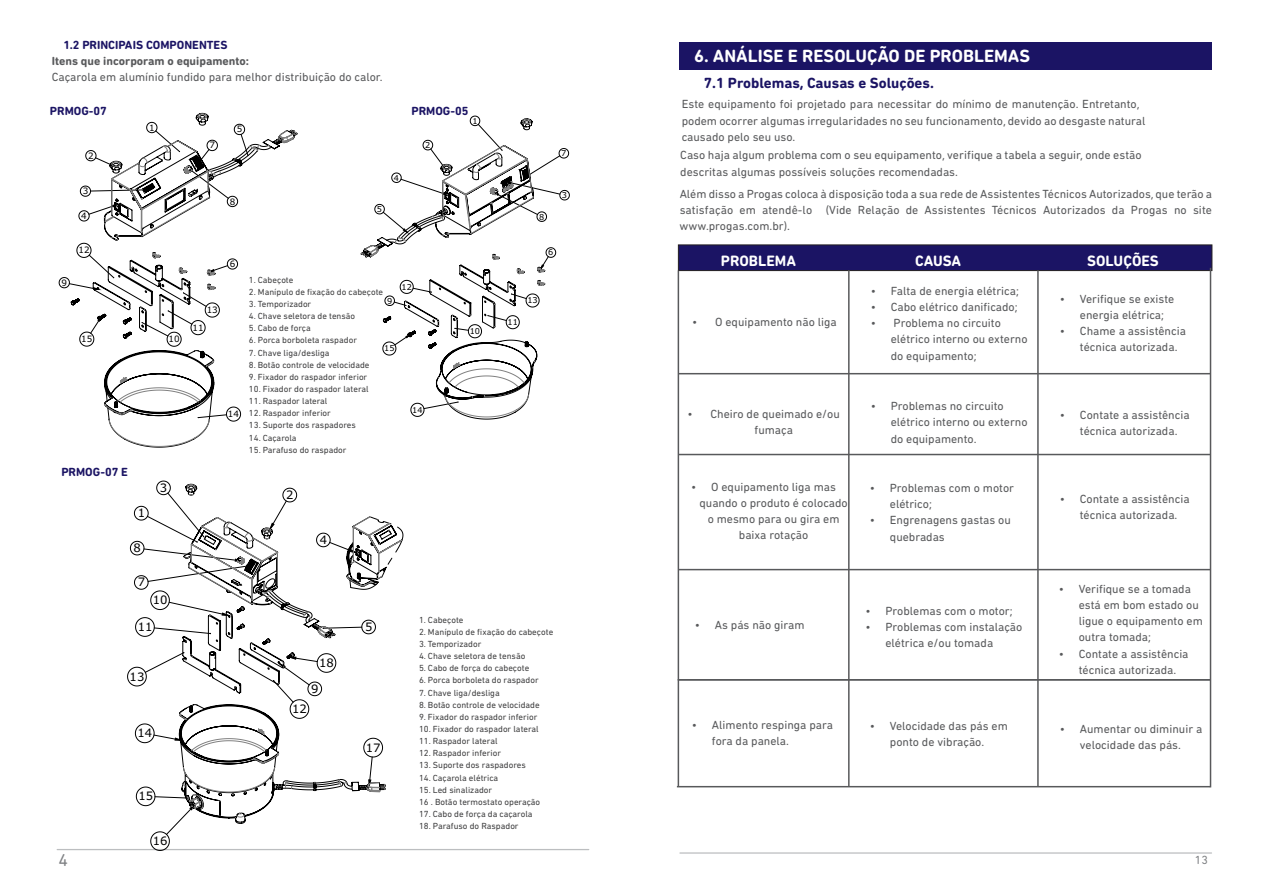
<style>
.page{position:relative;width:1263px;height:893px;background:#fff}
.page>*{position:absolute;margin:0;border:0;box-sizing:border-box;transform-origin:0 0}
.t1{font:700 18px "DIN Next Rounded LT Pro";color:#fff}
.t2{font:17.55px "DIN Next Rounded LT Pro";color:#808285}
.t3{font:700 15.3px "DIN Next Rounded LT Pro";color:#fff}
.t4{font:700 15px "DIN Next Rounded LT Pro";color:#1b1464}
.t5{font:12px/16.2px "DIN Next Rounded LT Pro";color:#58595b}
.t6{font:700 12px "DIN Next Rounded LT Pro";color:#1b1464}
.t7{font:700 12px "DIN Next Rounded LT Pro";color:#58595b}
.t8{font:12px "DIN Next Rounded LT Pro";color:#808285}
.t9{font:11.55px "Verdana";color:#000}
.t10{font:9px/12.1px "DIN Next Rounded LT Pro";color:#404041}
.t11{font:8.85px "Verdana";color:#000}
.t12{font:8.1px "Verdana";color:#000}
</style>
<div class="page">
<svg style="left:677px;top:244px;width:536px;height:27px;background:#1f1861"></svg>
<hr style="left:678px;top:271px;width:1px;height:516px;background:#58595b">
<hr style="left:848px;top:270px;width:1px;height:517px;background:#58595b">
<hr style="left:1037px;top:270px;width:2px;height:517px;background:#58595b">
<hr style="left:1210px;top:268px;width:1px;height:519px;background:#58595b">
<hr style="left:678px;top:373px;width:532px;height:1px;background:#58595b">
<hr style="left:678px;top:454px;width:532px;height:1px;background:#58595b">
<hr style="left:678px;top:569px;width:532px;height:1px;background:#58595b">
<hr style="left:678px;top:679px;width:533px;height:1px;background:#58595b">
<hr style="left:677px;top:786px;width:533px;height:1px;background:#58595b">
<hr style="left:680px;top:852px;width:531px;height:2px;background:#bcbec0">
<div style="left:679px;top:42px;width:533px;height:27px;background:#1b1464"></div>
<hr style="left:57px;top:849px;width:532px;height:1px;background:#bcbec0">
<svg style="left:127px;top:480px;width:256px;height:371px"></svg>
<svg style="left:143px;top:492px;width:230px;height:343px"></svg>
<svg style="left:178px;top:483px;width:208px;height:341px"></svg>
<svg style="left:179px;top:484px;width:206px;height:334px"></svg>
<svg style="left:346px;top:516px;width:57px;height:74px"></svg>
<svg style="left:70px;top:112px;width:134px;height:336px"></svg>
<svg style="left:93px;top:113px;width:205px;height:334px"></svg>
<svg style="left:360px;top:118px;width:185px;height:300px"></svg>
<p class="t6" style="left:63px;top:40px;width:166px">1.2 PRINCIPAIS COMPONENTES</p>
<p class="t7" style="left:52px;top:56px;width:199px">Itens que incorporam o equipamento:</p>
<p class="t5" style="left:52px;top:70px;width:332px">Caçarola em alumínio fundido para melhor distribuição do calor.</p>
<p class="t6" style="left:50px;top:106px;width:59px">PRMOG-07</p>
<p class="t11" style="left:88px;top:152px;width:7px">2</p>
<p class="t11" style="left:83px;top:187px;width:7px">3</p>
<p class="t11" style="left:81px;top:212px;width:7px">4</p>
<p class="t11" style="left:149px;top:124px;width:7px">1</p>
<p class="t11" style="left:209px;top:142px;width:7px">7</p>
<p class="t11" style="left:237px;top:126px;width:7px">5</p>
<p class="t11" style="left:230px;top:198px;width:7px">8</p>
<p class="t12" style="left:377px;top:206px;width:7px">5</p>
<p class="t12" style="left:394px;top:174px;width:7px">4</p>
<p class="t6" style="left:411px;top:106px;width:59px">PRMOG-05</p>
<p class="t12" style="left:425px;top:142px;width:7px">2</p>
<p class="t12" style="left:472px;top:117px;width:7px">1</p>
<p class="t12" style="left:539px;top:213px;width:7px">8</p>
<p class="t12" style="left:561px;top:150px;width:7px">7</p>
<p class="t12" style="left:562px;top:192px;width:7px">3</p>
<p class="t11" style="left:62px;top:279px;width:7px">9</p>
<p class="t11" style="left:78px;top:247px;width:13px">12</p>
<p class="t11" style="left:81px;top:335px;width:13px">15</p>
<p class="t11" style="left:169px;top:336px;width:13px">10</p>
<p class="t6" style="left:61px;top:467px;width:68px">PRMOG-07 E</p>
<p class="t9" style="left:138px;top:508px;width:9px">1</p>
<p class="t9" style="left:160px;top:483px;width:9px">3</p>
<p class="t9" style="left:134px;top:543px;width:9px">8</p>
<p class="t9" style="left:138px;top:578px;width:9px">7</p>
<p class="t9" style="left:153px;top:595px;width:16px">10</p>
<p class="t9" style="left:138px;top:622px;width:16px">11</p>
<p class="t9" style="left:130px;top:672px;width:16px">13</p>
<p class="t9" style="left:137px;top:728px;width:16px">14</p>
<p class="t9" style="left:138px;top:792px;width:16px">15</p>
<p class="t9" style="left:153px;top:836px;width:16px">16</p>
<p class="t11" style="left:207px;top:306px;width:13px">13</p>
<p class="t11" style="left:193px;top:324px;width:13px">11</p>
<p class="t11" style="left:230px;top:260px;width:7px">6</p>
<p class="t11" style="left:228px;top:410px;width:13px">14</p>
<p class="t10" style="left:249px;top:274px;width:46px">1. Cabeçote</p>
<p class="t10" style="left:249px;top:286px;width:136px">2. Manípulo de fixação do cabeçote</p>
<p class="t10" style="left:249px;top:299px;width:64px">3. Temporizador</p>
<p class="t10" style="left:249px;top:311px;width:108px">4. Chave seletora de tensão</p>
<p class="t10" style="left:249px;top:323px;width:63px">5. Cabo de força</p>
<p class="t10" style="left:249px;top:335px;width:110px">6. Porca borboleta raspador</p>
<p class="t10" style="left:249px;top:347px;width:82px">7. Chave liga/desliga</p>
<p class="t10" style="left:249px;top:359px;width:122px">8. Botão controle de velocidade</p>
<p class="t10" style="left:249px;top:371px;width:120px">9. Fixador do raspador inferior</p>
<p class="t10" style="left:249px;top:384px;width:121px">10. Fixador do raspador lateral</p>
<p class="t10" style="left:249px;top:396px;width:80px">11. Raspador lateral</p>
<p class="t10" style="left:249px;top:408px;width:84px">12. Raspador inferior</p>
<p class="t10" style="left:249px;top:420px;width:108px">13. Suporte dos raspadores</p>
<p class="t10" style="left:249px;top:432px;width:49px">14. Caçarola</p>
<p class="t10" style="left:249px;top:444px;width:99px">15. Parafuso do raspador</p>
<p class="t12" style="left:387px;top:297px;width:7px">9</p>
<p class="t12" style="left:384px;top:345px;width:12px">15</p>
<p class="t12" style="left:401px;top:283px;width:12px">12</p>
<p class="t12" style="left:412px;top:406px;width:12px">14</p>
<p class="t9" style="left:286px;top:490px;width:9px">2</p>
<p class="t9" style="left:320px;top:535px;width:9px">4</p>
<p class="t12" style="left:470px;top:328px;width:12px">10</p>
<p class="t12" style="left:548px;top:249px;width:7px">6</p>
<p class="t12" style="left:507px;top:319px;width:12px">11</p>
<p class="t12" style="left:527px;top:297px;width:12px">13</p>
<p class="t9" style="left:319px;top:658px;width:16px">18</p>
<p class="t9" style="left:311px;top:684px;width:9px">9</p>
<p class="t9" style="left:292px;top:704px;width:16px">12</p>
<p class="t9" style="left:365px;top:622px;width:9px">5</p>
<p class="t9" style="left:366px;top:743px;width:16px">17</p>
<p class="t10" style="left:419px;top:614px;width:46px">1. Cabeçote</p>
<p class="t10" style="left:419px;top:626px;width:136px">2. Manípulo de fixação do cabeçote</p>
<p class="t10" style="left:419px;top:639px;width:64px">3. Temporizador</p>
<p class="t10" style="left:419px;top:651px;width:108px">4. Chave seletora de tensão</p>
<p class="t10" style="left:419px;top:663px;width:112px">5. Cabo de força do cabeçote</p>
<p class="t10" style="left:419px;top:675px;width:121px">6. Porca borboleta do raspador</p>
<p class="t10" style="left:419px;top:687px;width:82px">7. Chave liga/desliga</p>
<p class="t10" style="left:419px;top:699px;width:122px">8. Botão controle de velocidade</p>
<p class="t10" style="left:419px;top:711px;width:120px">9. Fixador do raspador inferior</p>
<p class="t10" style="left:419px;top:724px;width:121px">10. Fixador do raspador lateral</p>
<p class="t10" style="left:419px;top:736px;width:80px">11. Raspador lateral</p>
<p class="t10" style="left:419px;top:748px;width:84px">12. Raspador inferior</p>
<p class="t10" style="left:419px;top:760px;width:108px">13. Suporte dos raspadores</p>
<p class="t10" style="left:419px;top:772px;width:81px">14. Caçarola elétrica</p>
<p class="t10" style="left:419px;top:784px;width:123px">15. Led sinalizador<br>16 . Botão termostato operação</p>
<p class="t10" style="left:419px;top:809px;width:115px">17. Cabo de força da caçarola</p>
<p class="t10" style="left:419px;top:821px;width:101px">18. Parafuso do Raspador</p>
<h1 class="t1" style="left:694px;top:49px;width:338px">6. ANÁLISE E RESOLUÇÃO DE PROBLEMAS</h1>
<p class="t4" style="left:704px;top:77px;width:232px">7.1 Problemas, Causas e Soluções.</p>
<p class="t5" style="left:682px;top:97px;width:465px">Este equipamento foi projetado para necessitar do mínimo de manutenção. Entretanto, podem ocorrer algumas irregularidades no seu funcionamento, devido ao desgaste natural causado pelo seu uso.</p>
<p class="t5" style="left:680px;top:148px;width:463px">Caso haja algum problema com o seu equipamento, verifique a tabela a seguir, onde estão descritas algumas possíveis soluções recomendadas.</p>
<p class="t5" style="left:680px;top:186px;width:534px;text-align:justify">Além disso a Progas coloca à disposição toda a sua rede de Assistentes Técnicos Autorizados, que terão a satisfação em atendê-lo (Vide Relação de Assistentes Técnicos Autorizados da Progas no site www.progas.com.br).</p>
<p class="t3" style="left:721px;top:254px;width:77px">PROBLEMA</p>
<p class="t3" style="left:915px;top:254px;width:48px">CAUSA</p>
<p class="t3" style="left:1087px;top:254px;width:73px">SOLUÇÕES</p>
<p class="t5" style="left:715px;top:315px;width:123px">O equipamento não liga</p>
<p class="t5" style="left:710px;top:407px;width:131px;text-align:center">Cheiro de queimado e/ou fumaça</p>
<p class="t5" style="left:699px;top:479px;width:150px;text-align:center">O equipamento liga mas quando o produto é colocado o mesmo para ou gira em baixa rotação</p>
<p class="t5" style="left:715px;top:618px;width:91px">As pás não giram</p>
<p class="t5" style="left:712px;top:718px;width:123px">Alimento respinga para fora da panela.</p>
<p class="t5" style="left:891px;top:284px;width:138px">Falta de energia elétrica;<br>Cabo elétrico danificado;<br>Problema no circuito elétrico interno ou externo do equipamento;</p>
<p class="t5" style="left:891px;top:399px;width:138px">Problemas no circuito elétrico interno ou externo do equipamento.</p>
<p class="t5" style="left:890px;top:481px;width:126px">Problemas com o motor elétrico;<br>Engrenagens gastas ou quebradas</p>
<p class="t5" style="left:885px;top:604px;width:138px">Problemas com o motor;<br>Problemas com instalação elétrica e/ou tomada</p>
<p class="t5" style="left:890px;top:719px;width:119px">Velocidade das pás em ponto de vibração.</p>
<p class="t5" style="left:1080px;top:292px;width:108px">Verifique se existe energia elétrica;<br>Chame a assistência técnica autorizada.</p>
<p class="t5" style="left:1080px;top:408px;width:111px">Contate a assistência técnica autorizada.</p>
<p class="t5" style="left:1080px;top:492px;width:111px">Contate a assistência técnica autorizada.</p>
<p class="t5" style="left:1079px;top:582px;width:126px">Verifique se a tomada está em bom estado ou ligue o equipamento em outra tomada;<br>Contate a assistência técnica autorizada.</p>
<p class="t5" style="left:1080px;top:722px;width:124px">Aumentar ou diminuir a velocidade das pás.</p>
<h2 class="t2" style="left:58px;top:853px;width:11px">4</h2>
<p class="t8" style="left:1195px;top:854px;width:15px">13</p>
</div>
